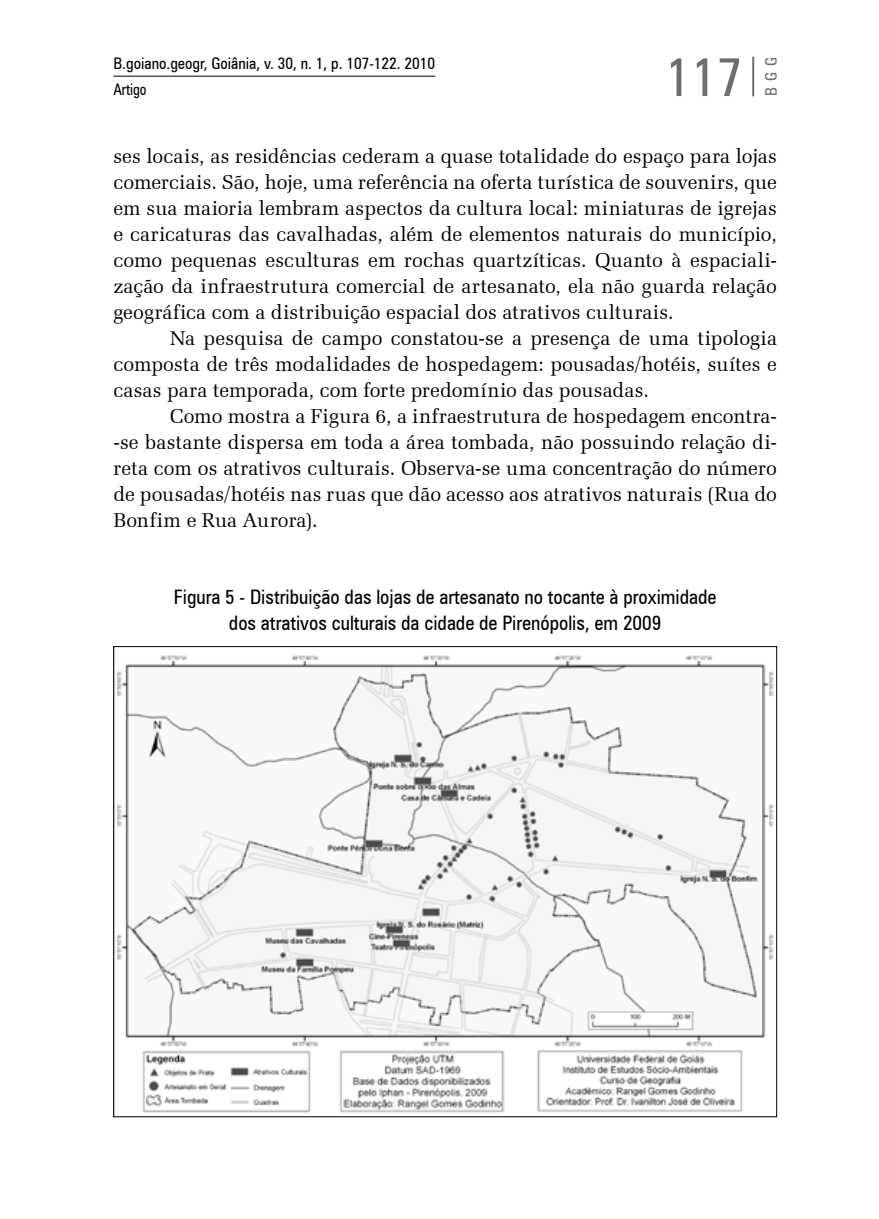
<style>
.page{position:relative;width:879px;height:1219px;background:#fff}
.page>*{position:absolute;margin:0;border:0;box-sizing:border-box;transform-origin:0 0}
.t1{font:condensed 54px "Zurich BT";color:#6d6e71}
.t2{font:20px/26px "Zapf Elliptical 711 BT";letter-spacing:.005em;color:#000;text-align:justify}
.t3{font:condensed 20px/26px "Zurich BT";color:#000;text-align:center}
.t4{font:condensed 16px/26px "Zurich BT";color:#000}
.t5{font:condensed 16px "Zurich BT";color:#6d6e71}
</style>
<div class="page">
<hr style="left:113px;top:76px;width:322px;height:1px;background:#000">
<hr style="left:752px;top:57px;width:2px;height:39px;background:#6d6e71">
<img style="left:116px;top:655px;width:658px;height:458px">
<p class="t4" style="left:113px;top:50px;width:323px">B.goiano.geogr, Goiânia, v. 30, n. 1, p. 107-122. 2010<br>Artigo</p>
<p class="t5" style="left:761px;top:96px;width:41px;rotate:-90deg">BGG</p>
<h1 class="t1" style="left:665px;top:44px;width:79px">117</h1>
<p class="t2" style="left:113px;top:143px;width:665px">ses locais, as residências cederam a quase totalidade do espaço para lojas comerciais. São, hoje, uma referência na oferta turística de souvenirs, que em sua maioria lembram aspectos da cultura local: miniaturas de igrejas e caricaturas das cavalhadas, além de elementos naturais do município, como pequenas esculturas em rochas quartzíticas. Quanto à espaciali&shy;zação da infraestrutura comercial de artesanato, ela não guarda relação geográfica com a distribuição espacial dos atrativos culturais.</p>
<p class="t2" style="left:113px;top:325px;width:665px;text-indent:57px">Na pesquisa de campo constatou-se a presença de uma tipologia composta de três modalidades de hospedagem: pousadas/hotéis, suítes e casas para temporada, com forte predomínio das pousadas.</p>
<p class="t2" style="left:113px;top:403px;width:665px;text-indent:57px">Como mostra a Figura 6, a infraestrutura de hospedagem encontra--se bastante dispersa em toda a área tombada, não possuindo relação di&shy;reta com os atrativos culturais. Observa-se uma concentração do número de pousadas/hotéis nas ruas que dão acesso aos atrativos naturais (Rua do Bonfim e Rua Aurora).</p>
<p class="t3" style="left:174px;top:584px;width:544px">Figura 5 - Distribuição das lojas de artesanato no tocante à proximidade dos atrativos culturais da cidade de Pirenópolis, em 2009</p>
</div>
